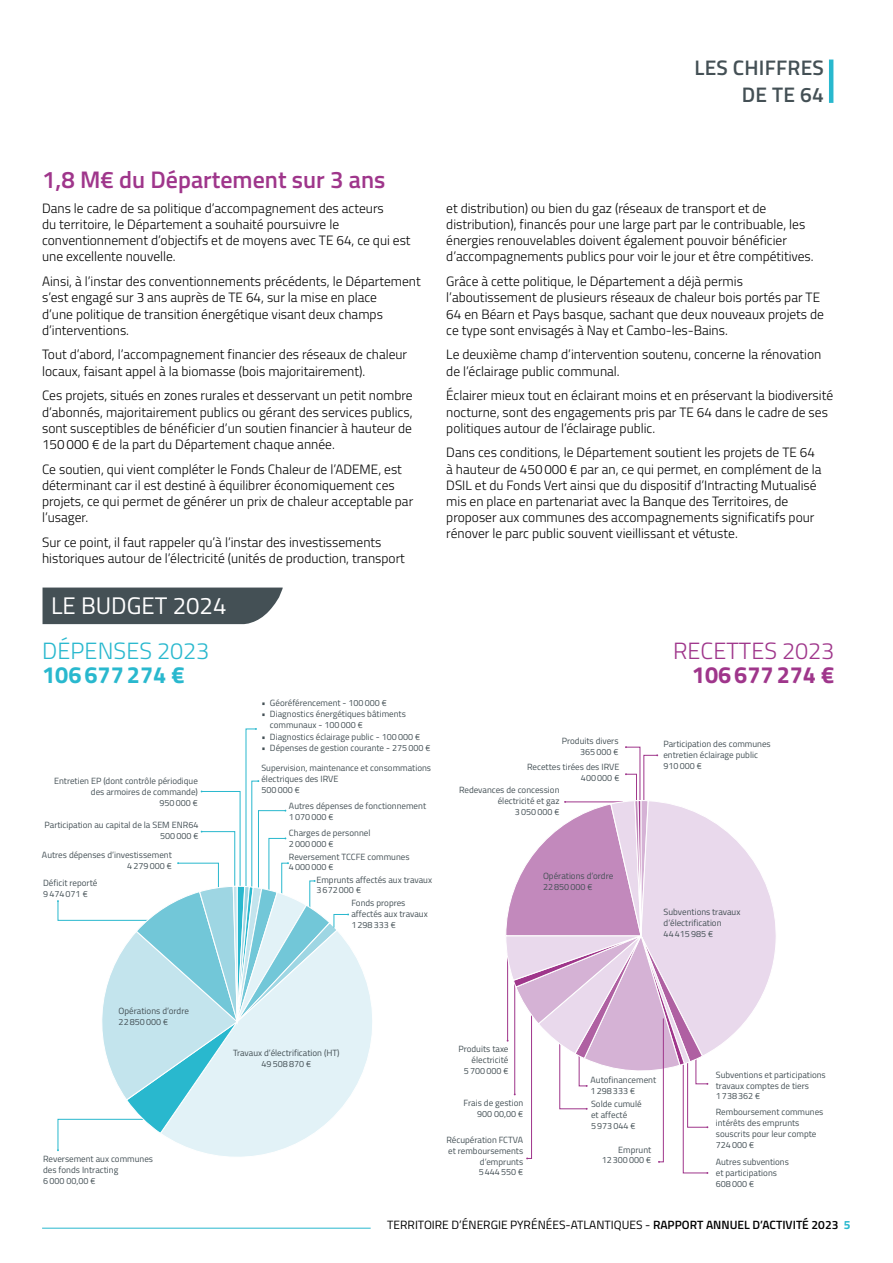
<style>
.page{position:relative;width:893px;height:1263px;background:#fff}
.page>*{position:absolute;margin:0;border:0;box-sizing:border-box;transform-origin:0 0}
.t1{font:600 24px "Titillium";color:#9f368b}
.t2{font:24px "Titillium";color:#fff}
.t3{font:300 23.55px "Titillium";letter-spacing:.005em;color:#29b8ce}
.t4{font:300 23.55px "Titillium";letter-spacing:.005em;color:#9f368b}
.t5{font:700 23.55px "Titillium";color:#29b8ce}
.t6{font:700 23.55px "Titillium";color:#9f368b}
.t7{font:600 21px/27px "Titillium";letter-spacing:.01em;color:#445055;text-align:right}
.t8{font:300 13.5px/16.2px "Titillium";color:#000}
.t9{font:12px "Titillium";color:#000}
.t10{font:9px/10.8px "Titillium";color:#445055}
.s1{font-weight:600}
.s2{font-weight:700;color:#29b8ce}
</style>
<div class="page">
<hr style="left:42px;top:1228px;width:329px;height:1px;background:#29b8ce">
<hr style="left:829px;top:60px;width:4px;height:43px;background:#29b8ce">
<svg style="left:43px;top:587px;width:240px;height:37px;background:#4f5a5f"></svg>
<svg style="left:200px;top:947px;width:172px;height:210px"></svg>
<svg style="left:57px;top:728px;width:292px;height:423px"></svg>
<svg style="left:506px;top:746px;width:270px;height:428px"></svg>
<h3 class="t7" style="left:694px;top:53px;width:131px">LES CHIFFRES<br>DE TE 64</h3>
<h1 class="t1" style="left:42px;top:162px;width:345px">1,8 M€ du Département sur 3 ans</h1>
<p class="t8" style="left:42px;top:199px;width:370px">Dans le cadre de sa politique d’accompagnement des acteurs<br>du territoire, le Département a souhaité poursuivre le conventionnement d’objectifs et de moyens avec TE 64, ce qui est une excellente nouvelle.</p>
<p class="t8" style="left:42px;top:273px;width:380px">Ainsi, à l’instar des conventionnements précédents, le Département s’est engagé sur 3 ans auprès de TE 64, sur la mise en place<br>d’une politique de transition énergétique visant deux champs d’interventions.</p>
<p class="t8" style="left:42px;top:346px;width:367px">Tout d’abord, l’accompagnement financier des réseaux de chaleur locaux, faisant appel à la biomasse (bois majoritairement).</p>
<p class="t8" style="left:42px;top:387px;width:372px;text-align:justify">Ces projets, situés en zones rurales et desservant un petit nombre d’abonnés, majoritairement publics ou gérant des services publics, sont susceptibles de bénéficier d’un soutien financier à hauteur de 150000 € de la part du Département chaque année.</p>
<p class="t8" style="left:42px;top:460px;width:373px">Ce soutien, qui vient compléter le Fonds Chaleur de l’ADEME, est déterminant car il est destiné à équilibrer économiquement ces projets, ce qui permet de générer un prix de chaleur acceptable par l’usager.</p>
<p class="t8" style="left:42px;top:533px;width:364px">Sur ce point, il faut rappeler qu’à l’instar des investissements historiques autour de l’électricité (unités de production, transport</p>
<h1 class="t2" style="left:51px;top:588px;width:177px">LE BUDGET 2024</h1>
<h2 class="t3" style="left:42px;top:634px;width:169px">DÉPENSES 2023</h2>
<h2 class="t5" style="left:42px;top:656px;width:144px">106677274 €</h2>
<p class="t10" style="left:54px;top:775px;width:145px;text-align:right">Entretien EP (dont contrôle périodique des armoires de commande)<br>950000 €</p>
<p class="t10" style="left:45px;top:819px;width:155px;text-align:right">Participation au capital de la SEM ENR64<br>500000 €</p>
<p class="t10" style="left:42px;top:849px;width:131px;text-align:right">Autres dépenses d’investissement<br>4279000 €</p>
<p class="t10" style="left:43px;top:877px;width:56px">Déficit reporté<br>9474071 €</p>
<p class="t10" style="left:261px;top:697px;width:127px">• Géoréférencement - 100000 €</p>
<p class="t10" style="left:270px;top:708px;width:137px;text-indent:-9px">• Diagnostics énergétiques bâtiments communaux - 100000 €</p>
<p class="t10" style="left:261px;top:731px;width:160px">• Diagnostics éclairage public - 100000 €</p>
<p class="t10" style="left:261px;top:742px;width:171px">• Dépenses de gestion courante - 275000 €</p>
<p class="t10" style="left:261px;top:762px;width:171px">Supervision, maintenance et consommations électriques des IRVE<br>500000 €</p>
<p class="t10" style="left:289px;top:800px;width:139px">Autres dépenses de fonctionnement<br>1070000 €</p>
<p class="t10" style="left:289px;top:827px;width:83px">Charges de personnel<br>2000000 €</p>
<p class="t10" style="left:289px;top:851px;width:122px">Reversement TCCFE communes<br>4000000 €</p>
<p class="t10" style="left:351px;top:897px;width:78px">Fonds propres affectés aux travaux<br>1298333 €</p>
<p class="t10" style="left:316px;top:873px;width:117px">Emprunts affectés aux travaux<br>3672000 €</p>
<p class="t8" style="left:446px;top:199px;width:369px">et distribution) ou bien du gaz (réseaux de transport et de distribution), financés pour une large part par le contribuable, les énergies renouvelables doivent également pouvoir bénéficier d’accompagnements publics pour voir le jour et être compétitives.</p>
<p class="t8" style="left:446px;top:273px;width:379px">Grâce à cette politique, le Département a déjà permis l’aboutissement de plusieurs réseaux de chaleur bois portés par TE 64 en Béarn et Pays basque, sachant que deux nouveaux projets de ce type sont envisagés à Nay et Cambo-les-Bains.</p>
<p class="t8" style="left:446px;top:346px;width:377px">Le deuxième champ d’intervention soutenu, concerne la rénovation de l’éclairage public communal.</p>
<p class="t8" style="left:446px;top:387px;width:388px">Éclairer mieux tout en éclairant moins et en préservant la biodiversité nocturne, sont des engagements pris par TE 64 dans le cadre de ses politiques autour de l’éclairage public.</p>
<p class="t8" style="left:446px;top:444px;width:377px">Dans ces conditions, le Département soutient les projets de TE 64 à hauteur de 450000 € par an, ce qui permet, en complément de la DSIL et du Fonds Vert ainsi que du dispositif d’Intracting Mutualisé mis en place en partenariat avec la Banque des Territoires, de proposer aux communes des accompagnements significatifs pour rénover le parc public souvent vieillissant et vétuste.</p>
<p class="t10" style="left:562px;top:735px;width:58px;text-align:right">Produits divers<br>365000 €</p>
<p class="t10" style="left:527px;top:761px;width:94px;text-align:right">Recettes tirées des IRVE<br>400000 €</p>
<p class="t10" style="left:459px;top:784px;width:102px;text-align:right">Redevances de concession électricité et gaz<br>3050000 €</p>
<p class="t10" style="left:543px;top:870px;width:72px">Opérations d’ordre<br>22850000 €</p>
<h2 class="t4" style="left:673px;top:634px;width:163px">RECETTES 2023</h2>
<h2 class="t6" style="left:692px;top:656px;width:144px">106677274 €</h2>
<p class="t10" style="left:663px;top:738px;width:109px">Participation des communes entretien éclairage public<br>910000 €</p>
<p class="t10" style="left:669px;top:906px;width:79px;text-align:center">Subventions travaux d’électrification<br>44415985 €</p>
<p class="t10" style="left:664px;top:906px;width:78px">Subventions travaux d’électrification<br>44415985 €</p>
<p class="t10" style="left:119px;top:1005px;width:72px">Opérations d’ordre<br>22850000 €</p>
<p class="t10" style="left:43px;top:1153px;width:111px">Reversement aux communes des fonds Intracting<br>6000 00,00 €</p>
<p class="t10" style="left:233px;top:1047px;width:108px;text-align:center">Travaux d’électrification (HT)<br>49508870 €</p>
<p class="t10" style="left:458px;top:1043px;width:52px;text-align:right">Produits taxe électricité<br>5700000 €</p>
<p class="t10" style="left:464px;top:1097px;width:61px;text-align:right">Frais de gestion<br>900 00,00 €</p>
<p class="t10" style="left:446px;top:1134px;width:78px;text-align:right">Récupération FCTVA et remboursements d’emprunts<br>5444550 €</p>
<p class="t10" style="left:590px;top:1074px;width:67px">Autofinancement<br>1298333 €</p>
<p class="t10" style="left:591px;top:1098px;width:52px">Solde cumulé et affecté<br>5973044 €</p>
<p class="t10" style="left:602px;top:1143px;width:51px;text-align:right">Emprunt<br>12300000 €</p>
<p class="t10" style="left:716px;top:1069px;width:111px">Subventions et participations travaux comptes de tiers<br>1738362 €</p>
<p class="t10" style="left:716px;top:1106px;width:109px">Remboursement communes intérêts des emprunts souscrits pour leur compte<br>724000 €</p>
<p class="t10" style="left:716px;top:1156px;width:75px">Autres subventions et participations<br>608000 €</p>
<p class="t9" style="left:387px;top:1216px;width:465px">TERRITOIRE D’ÉNERGIE PYRÉNÉES-ATLANTIQUES - <span class="s1">RAPPORT ANNUEL D’ACTIVITÉ 2023</span> <span class="s2">5</span></p>
</div>
